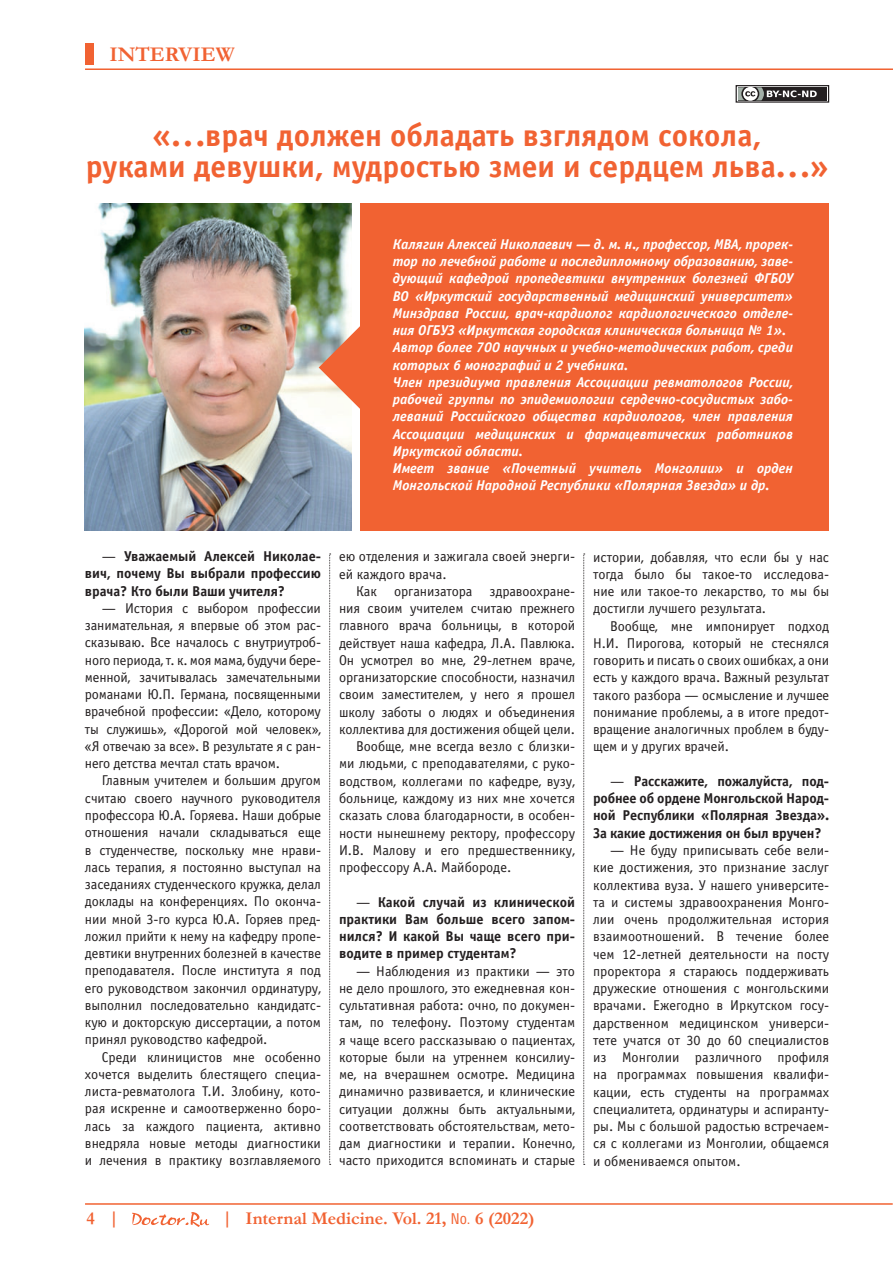
<style>
.page{position:relative;width:893px;height:1263px;background:#fff}
.page>*{position:absolute;margin:0;border:0;box-sizing:border-box;transform-origin:0 0}
.t1{font:700 31.5px/31.5px "Officina Sans C";color:#f16232;text-align:center}
.t2{font:700 21px "Garamond";color:#f16232}
.t3{font:700 18px "Garamond";color:#f16232}
.t4{font:14.25px/17.2px "Officina Sans C";color:#231f20;text-align:justify}
.t5{font:italic 700 14.25px/17.2px "Officina Sans C";color:#fff}
.t6{font:700 14.25px/17.2px "Officina Sans C";letter-spacing:-.005em;color:#231f20;text-align:justify}
.s1{font-weight:400}
.s2{font-family:"Helios Cond";font-weight:400;font-size:15px}
</style>
<div class="page">
<div style="left:85px;top:43px;width:9px;height:21px;background:#f16232"></div>
<hr style="left:85px;top:68px;width:808px;height:2px;background:#f16232">
<hr style="left:85px;top:1203px;width:808px;height:2px;background:#f16232">
<svg style="left:132px;top:1212px;width:77px;height:15px"></svg>
<img style="left:85px;top:203px;width:267px;height:327px">
<svg style="left:319px;top:324px;width:41px;height:88px"></svg>
<div style="left:360px;top:203px;width:469px;height:327px;background:#f16232"></div>
<svg style="left:738px;top:100px;width:89px;height:1px"></svg>
<div style="left:736px;top:85px;width:93px;height:18px;border:1px solid #231f20"></div>
<div style="left:738px;top:87px;width:89px;height:13px;background:#231f20"></div>
<svg style="left:738px;top:87px;width:79px;height:13px"></svg>
<svg style="left:329px;top:554px;width:2px;height:611px"></svg>
<svg style="left:583px;top:554px;width:2px;height:611px"></svg>
<h2 class="t2" style="left:109px;top:40px;width:127px">INTERVIEW</h2>
<h1 class="t1" style="left:86px;top:120px;width:744px">«...врач должен обладать взглядом сокола,<br>руками девушки, мудростью змеи и сердцем льва...»</h1>
<p class="t5" style="left:393px;top:236px;width:402px">Калягин Алексей Николаевич — д. м. н., профессор, MBA, прорек&shy;тор по лечебной работе и последипломному образованию, заве&shy;дующий кафедрой пропедевтики внутренних болезней ФГБОУ ВО «Иркутский государственный медицинский университет» Минздрава России, врач-кардиолог кардиологического отделе&shy;ния ОГБУЗ «Иркутская городская клиническая больница № 1».<br>Автор более 700 научных и учебно-методических работ, среди которых 6 монографий и 2 учебника.<br>Член президиума правления Ассоциации ревматологов России, рабочей группы по эпидемиологии сердечно-сосудистых забо&shy;леваний Российского общества кардиологов, член правления Ассоциации медицинских и фармацевтичес ких работников Иркутской области.<br>Имеет звание «Почетный учитель Монголии» и орден Монгольской Народной Республики «Полярная Звезда» и др.</p>
<p class="t6" style="left:85px;top:548px;width:238px;text-indent:17px"><span class="s1">—</span> Уважаемый Алексей Николае&shy;вич, почему Вы выбрали профессию врача? Кто были Ваши учителя?</p>
<p class="t4" style="left:85px;top:600px;width:238px;text-indent:17px">— История с выбором профессии занимательная, я впервые об этом рас&shy;сказываю. Все началось с внутриутроб&shy;ного периода, т. к. моя мама, будучи бере&shy;менной, зачитывалась замечательными романами Ю.П. Германа, посвященными врачебной профессии: «Дело, которому ты служишь», «Дорогой мой человек», «Я отвечаю за все». В результате я с ран&shy;него детства мечтал стать врачом.</p>
<p class="t4" style="left:85px;top:772px;width:238px;text-indent:17px">Главным учителем и большим другом считаю своего научного руководителя профессора Ю.А. Горяева. Наши добрые отношения начали складываться еще в студенчестве, поскольку мне нрави&shy;лась терапия, я постоянно выступал на заседаниях студенческого кружка, делал доклады на конференциях. По оконча&shy;нии мной 3-го курса Ю.А. Горяев пред&shy;ложил прийти к нему на кафедру пропе&shy;девтики внутренних болезней в качестве преподавателя. После института я под его руководством закончил ординатуру, выполнил последовательно кандидатс&shy;кую и докторскую диссертации, а потом принял руководство кафедрой.</p>
<p class="t4" style="left:85px;top:1048px;width:238px;text-indent:17px">Среди клиницистов мне особенно хочется выделить блестящего специа&shy;листа-ревматолога Т.И. Злобину, кото&shy;рая искренне и самоотверженно боро&shy;лась за каждого пациента, активно внедряла новые методы диагностики и лечения в практику возглавляемого</p>
<p class="t4" style="left:339px;top:548px;width:238px">ею отделения и зажигала своей энерги&shy;ей каждого врача.</p>
<p class="t4" style="left:356px;top:583px;width:221px">Как организатора здравоохране-</p>
<p class="t4" style="left:339px;top:600px;width:238px">ния своим учителем считаю прежнего</p>
<p class="t4" style="left:339px;top:617px;width:238px">главного врача больницы, в которой</p>
<p class="t4" style="left:339px;top:634px;width:238px">действует наша кафедра, Л.А. Павлюка.</p>
<p class="t4" style="left:339px;top:652px;width:238px">Он усмотрел во мне, 29-летнем враче,</p>
<p class="t4" style="left:339px;top:669px;width:238px">организаторские способности, назначил</p>
<p class="t4" style="left:339px;top:686px;width:238px">своим заместителем, у него я прошел</p>
<p class="t4" style="left:339px;top:703px;width:238px">школу заботы о людях и объединения</p>
<p class="t4" style="left:339px;top:721px;width:238px">коллектива для достижения общей цели.</p>
<p class="t4" style="left:356px;top:738px;width:221px">Вообще, мне всегда везло с близки-</p>
<p class="t4" style="left:339px;top:755px;width:238px">ми людьми, с преподавателями, с руко-</p>
<p class="t4" style="left:339px;top:773px;width:238px">водством, коллегами по кафедре, вузу,</p>
<p class="t4" style="left:339px;top:790px;width:238px">больнице, каждому из них мне хочется</p>
<p class="t4" style="left:339px;top:807px;width:238px">сказать слова благодарности, в особен-</p>
<p class="t4" style="left:339px;top:824px;width:238px">ности нынешнему ректору, профессору</p>
<p class="t4" style="left:339px;top:842px;width:238px">И.В. Малову и его предшественнику,</p>
<p class="t4" style="left:339px;top:859px;width:174px">профессору А.А. Майбороде.</p>
<p class="t6" style="left:339px;top:893px;width:238px;text-indent:17px"><span class="s1">—</span> Какой случай из клинической практики Вам больше всего запом&shy;нился? И какой Вы чаще всего при&shy;водите в пример студентам?</p>
<p class="t4" style="left:339px;top:962px;width:238px;text-indent:17px">— Наблюдения из практики — это не дело прошлого, это ежедневная кон&shy;сультативная работа: очно, по докумен&shy;там, по телефону. Поэтому студентам я чаще всего рассказываю о пациентах, которые были на утреннем консилиу&shy;ме, на вчерашнем осмотре. Медицина динамично развивается, и клинические ситуа ции должны быть актуальными, соответствовать обстоятельствам, мето&shy;дам диагностики и терапии. Конечно, часто приходится вспоминать и старые</p>
<p class="t4" style="left:593px;top:548px;width:238px">истории, добавляя, что если бы у нас тогда было бы такое-то исследова&shy;ние или такое-то лекарство, то мы бы достигли лучшего результата.</p>
<p class="t4" style="left:593px;top:617px;width:238px;text-indent:17px">Вообще, мне импонирует подход Н.И. Пирогова, который не стеснялся говорить и писать о своих ошибках, а они есть у каждого врача. Важный результат такого разбора — осмысление и лучшее понимание проблемы, а в итоге предот&shy;вращение аналогичных проблем в буду&shy;щем и у других врачей.</p>
<p class="t6" style="left:593px;top:773px;width:238px;text-indent:17px"><span class="s1">—</span> Расскажите, пожалуйста, под&shy;робнее об ордене Монгольской Народ&shy;ной Республики «Полярная Звезда».<br>За какие достижения он был вручен?</p>
<p class="t4" style="left:593px;top:842px;width:238px;text-indent:17px">— Не буду приписывать себе вели&shy;кие достижения, это признание заслуг коллектива вуза. У нашего университе&shy;та и системы здравоохранения Монго&shy;лии очень продолжительная история взаимо отношений. В течение более чем 12-летней деятельности на посту проректора я стараюсь поддерживать дружеские отношения с монгольскими врачами. Ежегодно в Иркутском госу&shy;дарственном медицинском универси&shy;тете учатся от 30 до 60 специалистов из Монголии различного профиля на программах повышения квалифи&shy;кации, есть студенты на программах специалитета, ординатуры и аспиранту&shy;ры. Мы с большой радостью встречаем&shy;ся с коллегами из Монголии, общаемся и обмениваемся опытом.</p>
<p class="t3" style="left:86px;top:1205px;width:34px">4 |</p>
<p class="t3" style="left:222px;top:1206px;width:314px">| Internal Medicine. Vol. 21, <span class="s2">No.</span> 6 (2022)</p>
</div>
